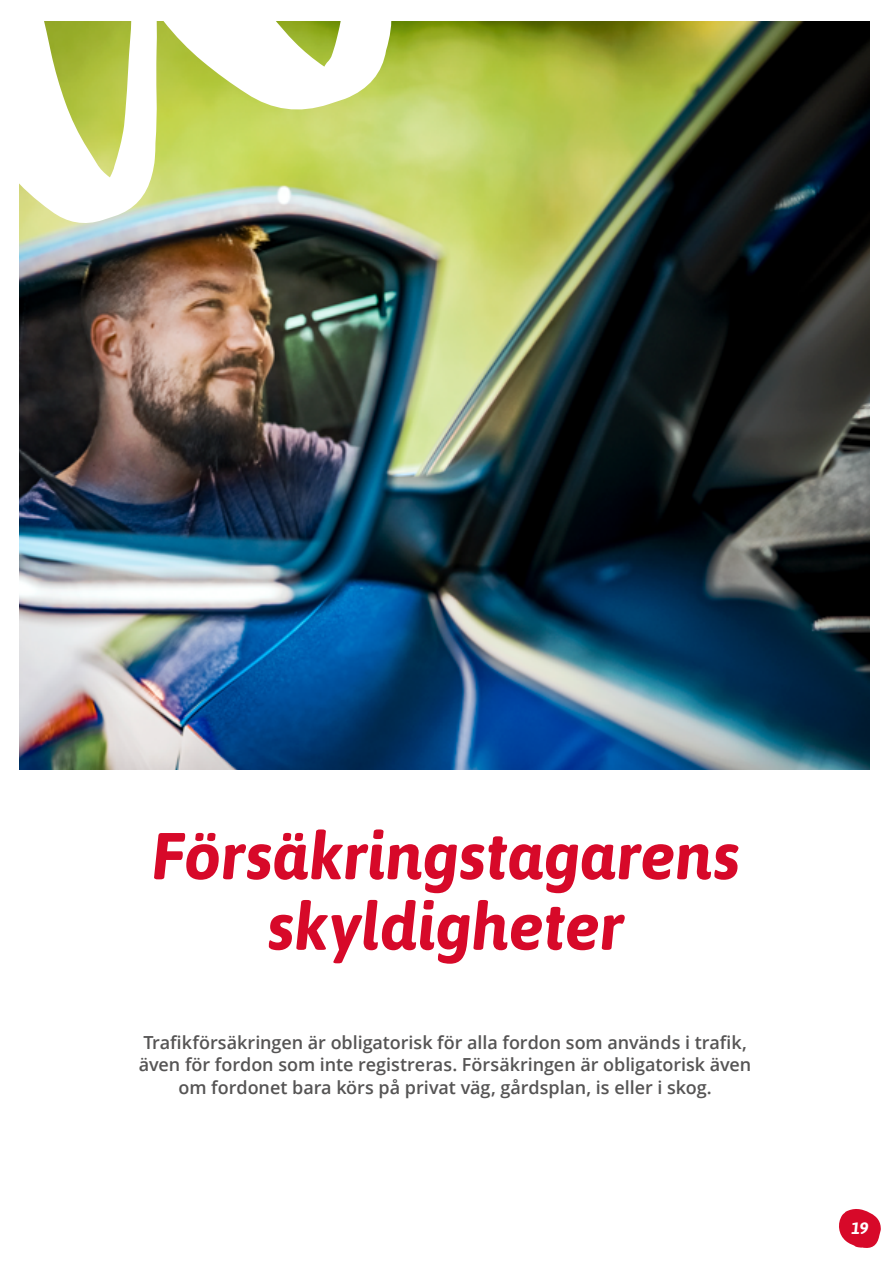
<style>
.page{position:relative;width:893px;height:1263px;background:#fff}
.page>*{position:absolute;margin:0;border:0;box-sizing:border-box;transform-origin:0 0}
.Sivun_pääotsikko_ISO{font:italic 700 66px/70.5px "Asap";color:#d70929;text-align:center}
.Ingressi{font:600 18px/22.5px "Open Sans";letter-spacing:-.005em;color:#555454;text-align:center}
.t1{font:italic 700 16.5px "Asap";color:#fff}
</style>
<div class="page">
<img style="left:20px;top:22px;width:850px;height:748px">
<svg style="left:19px;top:21px;width:138px;height:205px"></svg>
<svg style="left:72px;top:21px;width:420px;height:93px"></svg>
<svg style="left:839px;top:1209px;width:42px;height:39px"></svg>
<p class="Sivun_pääotsikko_ISO" style="left:151px;top:820px;width:590px">Försäkringstagarens skyldigheter</p>
<p class="Ingressi" style="left:139px;top:1031px;width:614px">Trafikförsäkringen är obligatorisk för alla fordon som används i trafik, även för fordon som inte registreras. Försäkringen är obligatorisk även om fordonet bara körs på privat väg, gårdsplan, is eller i skog.</p>
<p class="t1" style="left:851px;top:1218px;width:19px">19</p>
</div>
